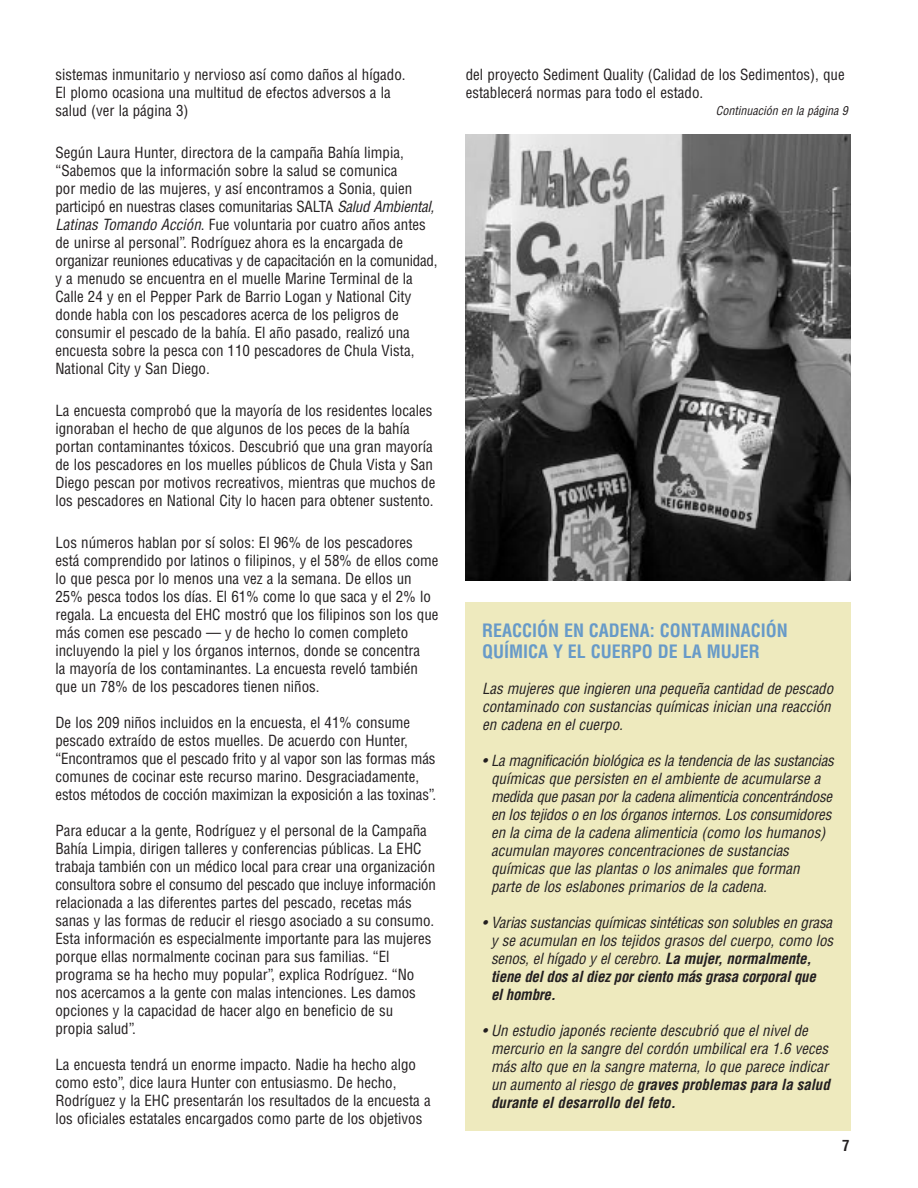
<style>
.page{position:relative;width:918px;height:1188px;background:#fff}
.page>*{position:absolute;margin:0;border:0;box-sizing:border-box;transform-origin:0 0}
.t1{font:700 condensed 18px/21px "Helvetica";color:#679ac8}
.t2{font:condensed 15px/18px "Helvetica";color:#231f20}
.t3{font:italic condensed 15px/18px "Helvetica";color:#231f20}
.t4{font:700 condensed 15px "Helvetica";color:#231f20}
.t5{font:italic condensed 12px "Helvetica";color:#231f20}
.s1{font-style:italic}
.s2{font-weight:700}
</style>
<div class="page">
<div style="left:465px;top:603px;width:385px;height:528px;background:#eeeabe"></div>
<img style="left:465px;top:135px;width:385px;height:446px">
<p class="t2" style="left:56px;top:67px;width:352px">sistemas inmunitario y nervioso así como daños al hígado.<br>El plomo ocasiona una multitud de efectos adversos a la salud (ver la página 3)</p>
<p class="t2" style="left:56px;top:145px;width:384px">Según Laura Hunter, directora de la campaña Bahía limpia, “Sabemos que la información sobre la salud se comunica<br>por medio de las mujeres, y así encontramos a Sonia, quien participó en nuestras clases comunitarias SALTA <span class="s1">Salud Ambiental, Latinas Tomando Acción</span>. Fue voluntaria por cuatro años antes de unirse al personal”. Rodríguez ahora es la encargada de organizar reuniones educativas y de capacitación en la comunidad, y a menudo se encuentra en el muelle Marine Terminal de la Calle 24 y en el Pepper Park de Barrio Logan y National City donde habla con los pescadores acerca de los peligros de consumir el pescado de la bahía. El año pasado, realizó una encuesta sobre la pesca con 110 pescadores de Chula Vista, National City y San Diego.</p>
<p class="t2" style="left:56px;top:403px;width:381px">La encuesta comprobó que la mayoría de los residentes locales ignoraban el hecho de que algunos de los peces de la bahía portan contaminantes tóxicos. Descubrió que una gran mayoría de los pescadores en los muelles públicos de Chula Vista y San Diego pescan por motivos recreativos, mientras que muchos de los pescadores en National City lo hacen para obtener sustento.</p>
<p class="t2" style="left:56px;top:535px;width:385px">Los números hablan por sí solos: El 96% de los pescadores está comprendido por latinos o filipinos, y el 58% de ellos come lo que pesca por lo menos una vez a la semana. De ellos un 25% pesca todos los días. El 61% come lo que saca y el 2% lo regala. La encuesta del EHC mostró que los filipinos son los que más comen ese pescado — y de hecho lo comen completo incluyendo la piel y los órganos internos, donde se concentra<br>la mayoría de los contaminantes. La encuesta reveló también que un 78% de los pescadores tienen niños.</p>
<p class="t2" style="left:56px;top:715px;width:382px">De los 209 niños incluidos en la encuesta, el 41% consume pescado extraído de estos muelles. De acuerdo con Hunter, “Encontramos que el pescado frito y al vapor son las formas más comunes de cocinar este recurso marino. Desgraciadamente, estos métodos de cocción maximizan la exposición a las toxinas”.</p>
<p class="t2" style="left:56px;top:823px;width:382px">Para educar a la gente, Rodríguez y el personal de la Campaña Bahía Limpia, dirigen talleres y conferencias públicas. La EHC trabaja también con un médico local para crear una organización consultora sobre el consumo del pescado que incluye información relacionada a las diferentes partes del pescado, recetas más sanas y las formas de reducir el riesgo asociado a su consumo.<br>Esta información es especialmente importante para las mujeres porque ellas normalmente cocinan para sus familias. “El programa se ha hecho muy popular”, explica Rodríguez. “No nos acercamos a la gente con malas intenciones. Les damos opciones y la capacidad de hacer algo en beneficio de su<br>propia salud”.</p>
<p class="t2" style="left:56px;top:1057px;width:377px">La encuesta tendrá un enorme impacto. Nadie ha hecho algo como esto”, dice laura Hunter con entusiasmo. De hecho, Rodríguez y la EHC presentarán los resultados de la encuesta a los oficiales estatales encargados como parte de los objetivos</p>
<p class="t2" style="left:466px;top:67px;width:381px">del proyecto Sediment Quality (Calidad de los Sedimentos), que establecerá normas para todo el estado.</p>
<p class="t5" style="left:716px;top:106px;width:133px">Continuación en la página 9</p>
<p class="t1" style="left:482px;top:621px;width:307px">REACCIÓN EN CADENA: CONTAMINACIÓN<br>QUÍMICA Y EL CUERPO DE LA MUJER</p>
<p class="t3" style="left:482px;top:681px;width:353px">Las mujeres que ingieren una pequeña cantidad de pescado contaminado con sustancias químicas inician una reacción en cadena en el cuerpo.</p>
<p class="t3" style="left:491px;top:753px;width:344px;text-indent:-9px">• La magnificación biológica es la tendencia de las sustancias químicas que persisten en el ambiente de acumularse a medida que pasan por la cadena alimenticia concentrándose en los tejidos o en los órganos internos. Los consumidores en la cima de la cadena alimenticia (como los humanos) acumulan mayores concentraciones de sustancias químicas que las plantas o los animales que forman<br>parte de los eslabones primarios de la cadena.</p>
<p class="t3" style="left:491px;top:915px;width:344px;text-indent:-9px">• Varias sustancias químicas sintéticas son solubles en grasa y se acumulan en los tejidos grasos del cuerpo, como los senos, el hígado y el cerebro. <span class="s2">La mujer, normalmente, tiene del dos al diez por ciento más grasa corporal que<br>el hombre.</span></p>
<p class="t3" style="left:491px;top:1023px;width:340px;text-indent:-9px">• Un estudio japonés reciente descubrió que el nivel de mercurio en la sangre del cordón umbilical era 1.6 veces más alto que en la sangre materna, lo que parece indicar un aumento al riesgo de <span class="s2">graves problemas para la salud durante el desarrollo del feto.</span></p>
<p class="t4" style="left:842px;top:1139px;width:9px">7</p>
</div>
